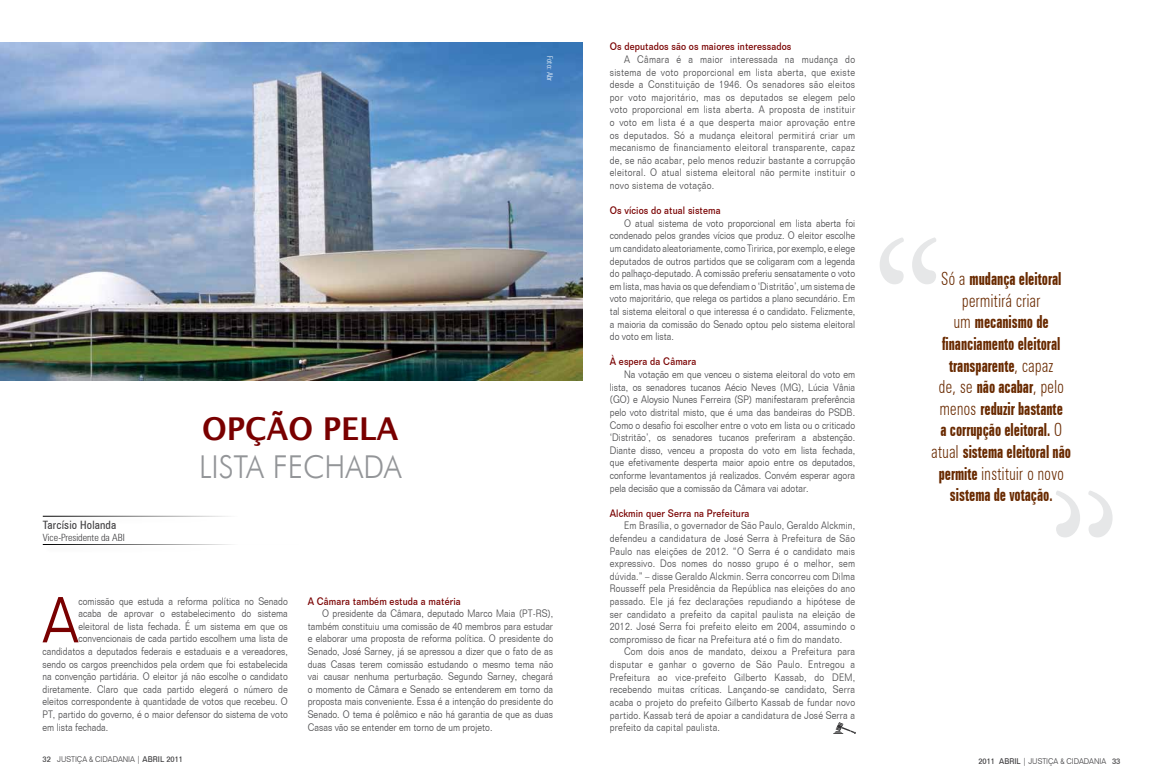
<style>
.page{position:relative;width:1163px;height:780px;background:#fff}
.page>*{position:absolute;margin:0;border:0;box-sizing:border-box;transform-origin:0 0}
.t1{font:300 63.5px "Folio BT";color:#790000;scale:.85 1}
.t2{font:300 31.5px "Futura BT";color:#939598;scale:.95 1}
.t3{font:600 31.5px "Lucida Sans";color:#790000;scale:.95 1}
.t4{font:700 extra-condensed 18px/21.6px "Zurich BT";color:#692a00;text-align:center;scale:.8 1}
.t5{font:condensed 11.5px "Zurich BT";letter-spacing:.015em;color:#414042}
.t6{font:300 10.5px/12.6px "Folio BT";color:#4d4d4f;text-align:justify;scale:.85 1}
.t7{font:500 10.5px "Folio BT";letter-spacing:.01em;color:#790000;scale:.85 1}
.t8{font:300 condensed 10px "Zurich BT";color:#414042}
.t9{font:300 8px "Folio BT";color:#414042;scale:.9 1}
.t10{font:300 condensed 8px "Zurich BT";letter-spacing:.015em;color:#fff;scale:.9 1}
.s1{font-weight:500}
.s2{font-weight:300;font-stretch:condensed}
</style>
<div class="page">
<hr style="left:43px;top:544px;width:257px;height:1px;background:#000">
<div style="left:43px;top:514px;width:266px;height:12px;background:#000;opacity:.3"></div>
<hr style="left:43px;top:516px;width:257px;height:1px;background:#000">
<img style="left:0;top:43px;width:582px;height:338px">
<svg style="left:880px;top:237px;width:56px;height:47px"></svg>
<svg style="left:1056px;top:491px;width:56px;height:46px"></svg>
<img style="left:834px;top:722px;width:21px;height:11px">
<p class="t5" style="left:43px;top:517px;width:75px">Tarcísio Holanda</p>
<p class="t8" style="left:43px;top:531px;width:83px">Vice-Presidente da ABI</p>
<h2 class="t3" style="left:202px;top:411px;width:208px">OPÇÃO PELA</h2>
<h2 class="t2" style="left:199px;top:447px;width:215px">LISTA FECHADA</h2>
<p class="t10" style="left:554px;top:56px;width:29px;rotate:90deg">Foto: Abr</p>
<h1 class="t1" style="left:43px;top:581px;width:44px">A</h1>
<p class="t6" style="left:79px;top:594px;width:248px">comissão que estuda a reforma política no Senado</p>
<p class="t6" style="left:79px;top:607px;width:248px">acaba de aprovar o estabelecimento do sistema</p>
<p class="t6" style="left:79px;top:619px;width:248px">eleitoral de lista fechada. É um sistema em que os</p>
<p class="t6" style="left:79px;top:632px;width:248px">convencionais de cada partido escolhem uma lista de</p>
<p class="t6" style="left:43px;top:644px;width:290px">candidatos a deputados federais e estaduais e a vereadores,</p>
<p class="t6" style="left:43px;top:657px;width:290px">sendo os cargos preenchidos pela ordem que foi estabelecida</p>
<p class="t6" style="left:43px;top:670px;width:290px">na convenção partidária. O eleitor já não escolhe o candidato</p>
<p class="t6" style="left:43px;top:682px;width:290px">diretamente. Claro que cada partido elegerá o número de</p>
<p class="t6" style="left:43px;top:695px;width:290px">eleitos correspondente à quantidade de votos que recebeu. O</p>
<p class="t6" style="left:43px;top:707px;width:290px">PT, partido do governo, é o maior defensor do sistema de voto</p>
<p class="t6" style="left:43px;top:720px;width:79px">em lista fechada.</p>
<p class="t9" style="left:43px;top:754px;width:158px"><span class="s1">32</span> JUSTIÇA &amp; CIDADANIA | <span class="s1">ABRIL 2011</span></p>
<p class="t7" style="left:308px;top:594px;width:181px">A Câmara também estuda a matéria</p>
<p class="t6" style="left:308px;top:607px;width:290px;text-indent:14px">O presidente da Câmara, deputado Marco Maia (PT-RS), também constituiu uma comissão de 40 membros para estudar e elaborar uma proposta de reforma política. O presidente do Senado, José Sarney, já se apressou a dizer que o fato de as duas Casas terem comissão estudando o mesmo tema não vai causar nenhuma perturbação. Segundo Sarney, chegará o momento de Câmara e Senado se entenderem em torno da proposta mais conveniente. Essa é a intenção do presidente do Senado. O tema é polêmico e não há garantia de que as duas Casas vão se entender em torno de um projeto.</p>
<p class="t7" style="left:609px;top:40px;width:215px">Os deputados são os maiores interessados</p>
<p class="t6" style="left:609px;top:53px;width:290px;text-indent:14px">A Câmara é a maior interessada na mudança do sistema de voto proporcional em lista aberta, que existe desde a Constituição de 1946. Os senadores são eleitos por voto majoritário, mas os deputados se elegem pelo voto proporcional em lista aberta. A proposta de instituir o voto em lista é a que desperta maior aprovação entre os deputados. Só a mudança eleitoral permitirá criar um mecanismo de financiamento eleitoral transparente, capaz de, se não acabar, pelo menos reduzir bastante a corrupção eleitoral. O atual sistema eleitoral não permite instituir o novo sistema de votação.</p>
<p class="t7" style="left:609px;top:204px;width:132px">Os vícios do atual sistema</p>
<p class="t6" style="left:609px;top:217px;width:290px;text-indent:14px">O atual sistema de voto proporcional em lista aberta foi condenado pelos grandes vícios que produz. O eleitor escolhe um candidato aleatoriamente, como Tiririca, por exemplo, e elege deputados de outros partidos que se coligaram com a legenda do palhaço-deputado. A comissão preferiu sensatamente o voto em lista, mas havia os que defendiam o ‘Distritão’, um sistema de voto majoritário, que relega os partidos a plano secundário. Em tal sistema eleitoral o que interessa é o candidato. Felizmente, a maioria da comissão do Senado optou pelo sistema eleitoral do voto em lista.</p>
<p class="t7" style="left:609px;top:355px;width:103px">À espera da Câmara</p>
<p class="t6" style="left:609px;top:368px;width:290px;text-indent:14px">Na votação em que venceu o sistema eleitoral do voto em lista, os senadores tucanos Aécio Neves (MG), Lúcia Vânia (GO) e Aloysio Nunes Ferreira (SP) manifestaram preferência pelo voto distrital misto, que é uma das bandeiras do PSDB.<br>Como o desafio foi escolher entre o voto em lista ou o criticado ‘Distritão’, os senadores tucanos preferiram a abstenção.<br>Diante disso, venceu a proposta do voto em lista fechada, que efetivamente desperta maior apoio entre os deputados, conforme levantamentos já realizados. Convém esperar agora pela decisão que a comissão da Câmara vai adotar.</p>
<p class="t7" style="left:609px;top:506px;width:166px">Alckmin quer Serra na Prefeitura</p>
<p class="t6" style="left:609px;top:519px;width:290px;text-indent:14px">Em Brasília, o governador de São Paulo, Geraldo Alckmin, defendeu a candidatura de José Serra à Prefeitura de São Paulo nas eleições de 2012. “O Serra é o candidato mais expressivo. Dos nomes do nosso grupo é o melhor, sem dúvida.” – disse Geraldo Alckmin. Serra concorreu com Dilma Rousseff pela Presidência da República nas eleições do ano passado. Ele já fez declarações repudiando a hipótese de ser candidato a prefeito da capital paulista na eleição de 2012. José Serra foi prefeito eleito em 2004, assumindo o compromisso de ficar na Prefeitura até o fim do mandato.</p>
<p class="t6" style="left:609px;top:645px;width:290px;text-indent:14px">Com dois anos de mandato, deixou a Prefeitura para disputar e ganhar o governo de São Paulo. Entregou a Prefeitura ao vice-prefeito Gilberto Kassab, do DEM, recebendo muitas críticas. Lançando-se candidato, Serra acaba o projeto do prefeito Gilberto Kassab de fundar novo partido. Kassab terá de apoiar a candidatura de José Serra a prefeito da capital paulista.</p>
<p class="t4" style="left:931px;top:268px;width:176px"><span class="s2">Só a</span> mudança eleitoral <span class="s2">permitirá criar<br>um</span> mecanismo de financiamento eleitoral transparente<span class="s2">, capaz<br>de, se</span> não acabar<span class="s2">, pelo menos</span> reduzir bastante<br>a corrupção eleitoral. <span class="s2">O atual</span> sistema eleitoral não permite <span class="s2">instituir o novo </span>sistema de votação.</p>
<p class="t9" style="left:978px;top:756px;width:159px"><span class="s1">2011 ABRIL</span> | JUSTIÇA &amp; CIDADANIA <span class="s1">33</span></p>
</div>
